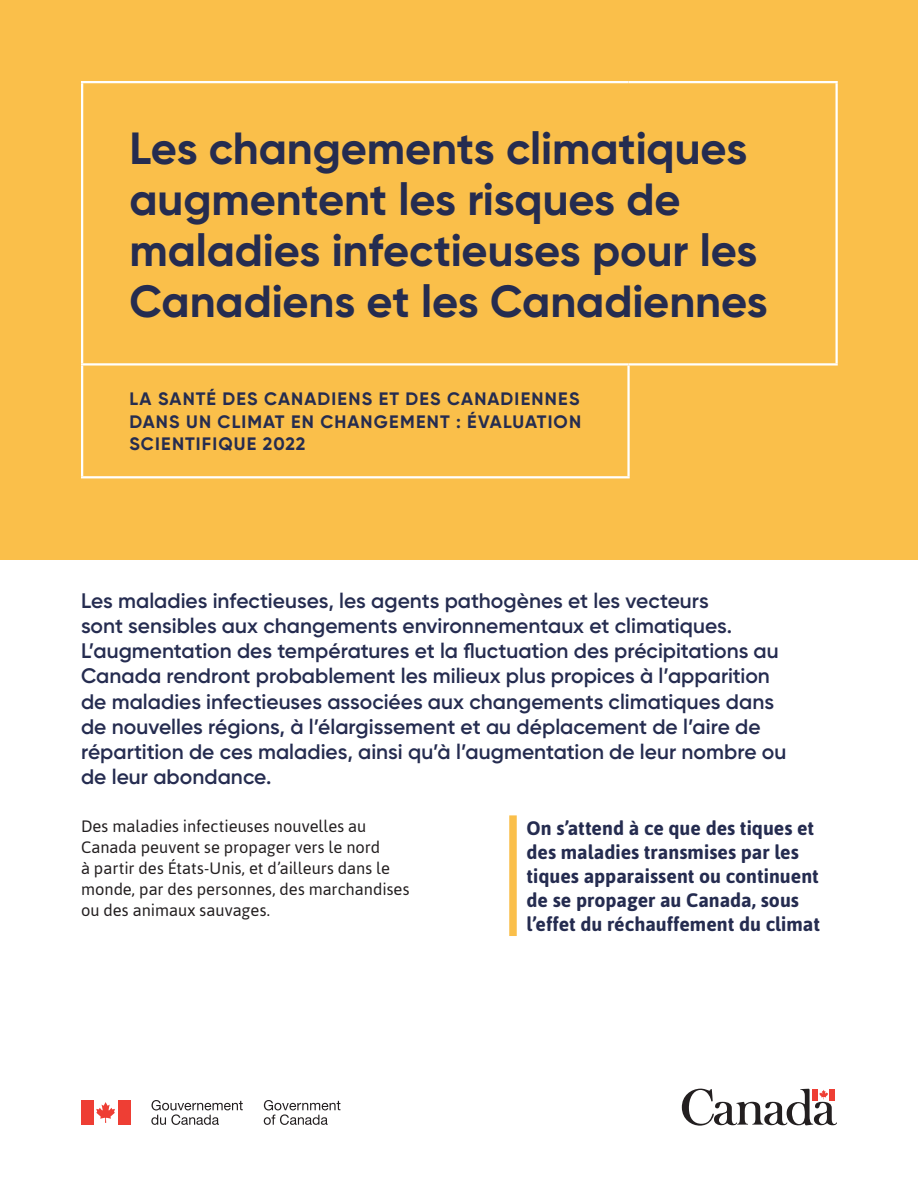
<style>
.page{position:relative;width:918px;height:1188px;background:#fff}
.page>*{position:absolute;margin:0;border:0;box-sizing:border-box;transform-origin:0 0}
.t1{font:700 45px/51px "Gilroy";color:#252c50}
.H3_Space{font:600 21px/25.2px "Gilroy";color:#252c50}
.Key_Message{font:700 19.5px/24px "Asap";color:#252c50}
.t2{font:700 18px/22.5px "Gilroy";letter-spacing:.06em;color:#252c50;text-align:justify}
.Body{font:16.5px/21px "Asap";color:#231f20}
</style>
<div class="page">
<svg style="left:96px;top:1102px;width:19px;height:21px"></svg>
<div style="left:81px;top:1100px;width:12px;height:25px;background:#ee3e34"></div>
<div style="left:118px;top:1100px;width:12px;height:25px;background:#ee3e34"></div>
<svg style="left:264px;top:1100px;width:76px;height:25px"></svg>
<svg style="left:151px;top:1100px;width:92px;height:25px"></svg>
<svg style="left:682px;top:1089px;width:155px;height:37px"></svg>
<div style="left:509px;top:815px;width:8px;height:121px;background:#fabf4a"></div>
<div style="left:0;top:0;width:918px;height:559px;background:#fabf4a"></div>
<hr style="left:81px;top:81px;width:548px;height:2px;background:#fff">
<hr style="left:81px;top:83px;width:2px;height:280px;background:#fff">
<hr style="left:629px;top:81px;width:209px;height:2px;background:#fff">
<hr style="left:836px;top:83px;width:2px;height:280px;background:#fff">
<hr style="left:629px;top:363px;width:209px;height:3px;background:#fff">
<hr style="left:81px;top:363px;width:548px;height:3px;background:#fff">
<hr style="left:81px;top:366px;width:2px;height:110px;background:#fff">
<hr style="left:627px;top:366px;width:3px;height:110px;background:#fff">
<hr style="left:81px;top:476px;width:549px;height:2px;background:#fff">
<h1 class="t1" style="left:129px;top:123px;width:640px">Les changements climatiques augmentent les risques de maladies infectieuses pour les<br>Canadiens et les Canadiennes</h1>
<h2 class="t2" style="left:129px;top:388px;width:453px">LA SANTÉ DES CANADIENS ET DES CANADIENNES DANS UN CLIMAT EN CHANGEMENT : ÉVALUATION SCIENTIFIQUE 2022</h2>
<p class="H3_Space" style="left:81px;top:588px;width:707px">Les maladies infectieuses, les agents pathogènes et les vecteurs<br>sont sensibles aux changements environnementaux et climatiques.<br>L’augmentation des températures et la fluctuation des précipitations au Canada rendront probablement les milieux plus propices à l’apparition de maladies infectieuses associées aux changements climatiques dans de nouvelles régions, à l’élargissement et au déplacement de l’aire de répartition de ces maladies, ainsi qu’à l’augmentation de leur nombre ou de leur abondance.</p>
<p class="Body" style="left:81px;top:815px;width:330px">Des maladies infectieuses nouvelles au Canada peuvent se propager vers le nord<br>à partir des États-Unis, et d’ailleurs dans le monde, par des personnes, des marchandises ou des animaux sauvages.</p>
<p class="Key_Message" style="left:526px;top:816px;width:295px">On s’attend à ce que des tiques et des maladies transmises par les tiques apparaissent ou continuent de se propager au Canada, sous l’effet du réchauffement du climat</p>
</div>
